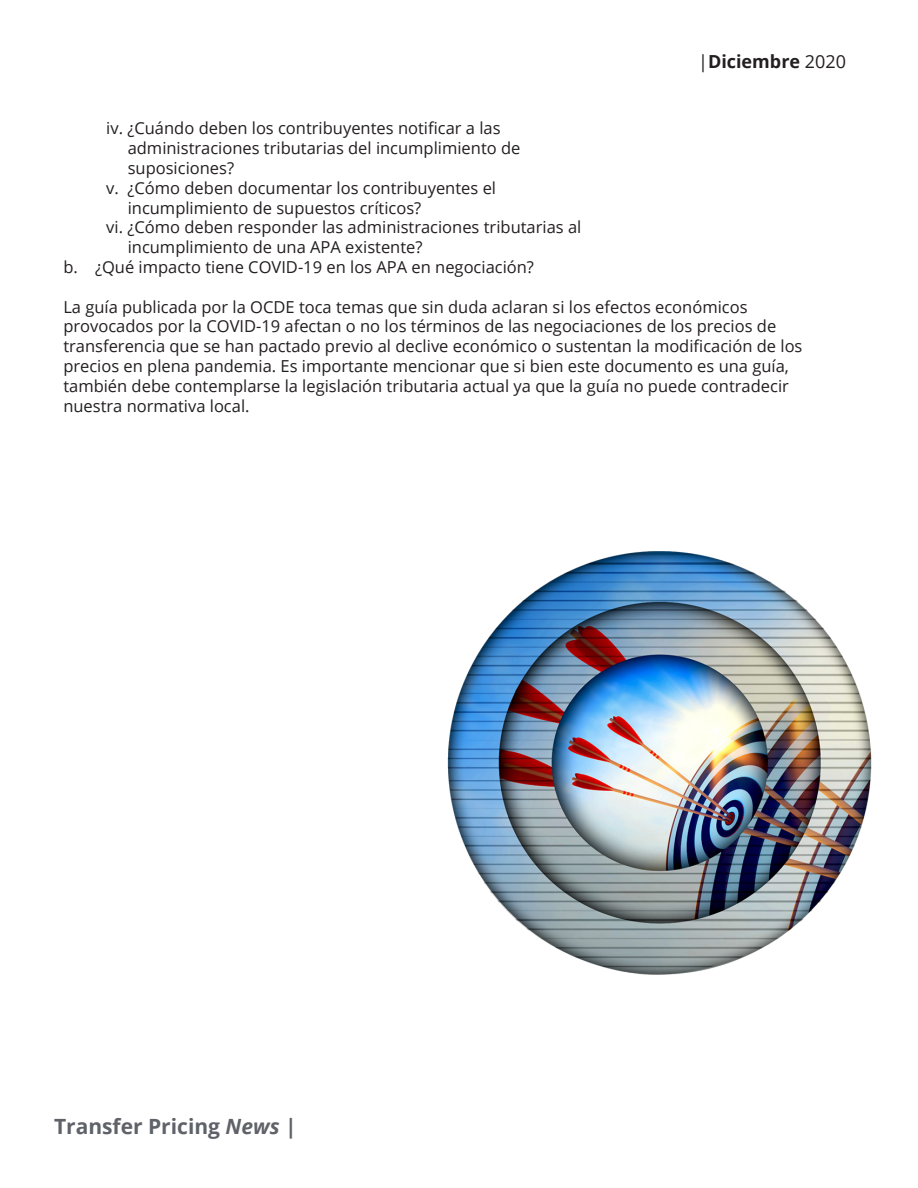
<style>
.page{position:relative;width:918px;height:1188px;background:#fff}
.page>*{position:absolute;margin:0;border:0;box-sizing:border-box;transform-origin:0 0}
.t1{font:700 21px "Open Sans";color:#5f6369}
.t2{font:700 18px "Open Sans";color:#231f20}
.t3{font:16.5px/19.8px "Open Sans";color:#231f20}
.s1{font-weight:400}
.s2{font-style:italic}
</style>
<div class="page">
<img style="left:447px;top:551px;width:425px;height:424px">
<p class="t2" style="left:698px;top:49px;width:149px"><span class="s1">|</span>Diciembre <span class="s1">2020</span></p>
<p class="t3" style="left:106px;top:118px;width:396px">iv. ¿Cuándo deben los contribuyentes notificar a las</p>
<p class="t3" style="left:128px;top:138px;width:394px">administraciones tributarias del incumplimiento de</p>
<p class="t3" style="left:128px;top:158px;width:108px">suposiciones?</p>
<p class="t3" style="left:106px;top:177px;width:391px">v. ¿Cómo deben documentar los contribuyentes el</p>
<p class="t3" style="left:128px;top:197px;width:295px">incumplimiento de supuestos críticos?</p>
<p class="t3" style="left:106px;top:217px;width:477px">vi. ¿Cómo deben responder las administraciones tributarias al</p>
<p class="t3" style="left:128px;top:237px;width:296px">incumplimiento de una APA existente?</p>
<p class="t3" style="left:63px;top:257px;width:472px">b. ¿Qué impacto tiene COVID-19 en los APA en negociación?</p>
<p class="t3" style="left:63px;top:296px;width:741px">La guía publicada por la OCDE toca temas que sin duda aclaran si los efectos económicos provocados por la COVID-19 afectan o no los términos de las negociaciones de los precios de transferencia que se han pactado previo al declive económico o sustentan la modificación de los precios en plena pandemia. Es importante mencionar que si bien este documento es una guía, también debe contemplarse la legislación tributaria actual ya que la guía no puede contradecir nuestra normativa local.</p>
<p class="t1" style="left:54px;top:1112px;width:244px">Transfer Pricing <span class="s2">News |</span></p>
</div>
